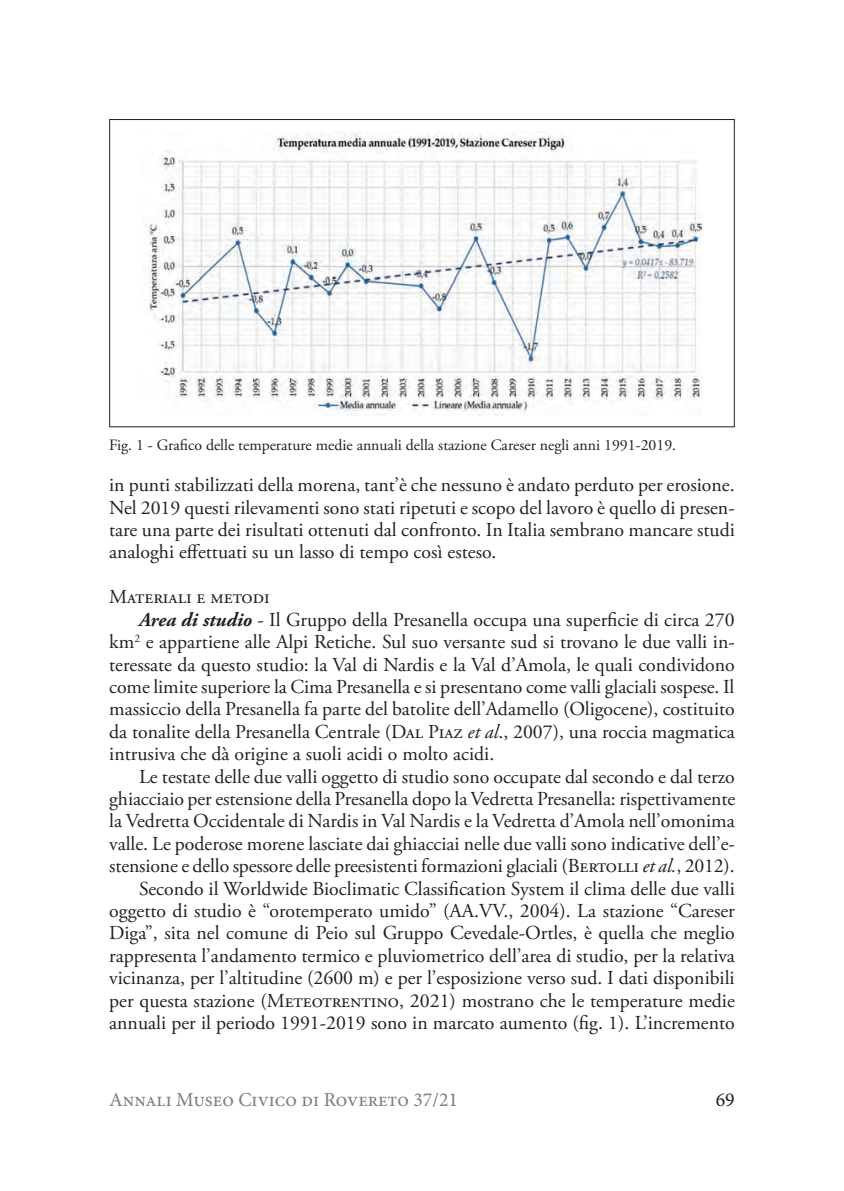
<style>
.page{position:relative;width:844px;height:1191px;background:#fff}
.page>*{position:absolute;margin:0;border:0;box-sizing:border-box;transform-origin:0 0}
.t1{font:19.78px/22.4px "Adobe Garamond Pro";color:#241f1f;text-align:justify}
.t2{font:19.78px "Adobe Garamond Pro";letter-spacing:-.03em;color:#241f1f}
.t3{font:19.78px "Minion Pro";color:#7d7c7e}
.t4{font:19.78px "Minion Pro";color:#241f1f}
.t5{font:15.75px "Adobe Garamond Pro";color:#241f1f}
.s1{font-weight:700;font-style:italic}
.s2{font-style:italic}
</style>
<div class="page">
<img style="left:145px;top:131px;width:556px;height:284px">
<p class="t5" style="left:109px;top:435px;width:568px">Fig. 1 - Grafico delle temperature medie annuali della stazione Careser negli anni 1991-2019.</p>
<p class="t1" style="left:109px;top:474px;width:627px">in punti stabilizzati della morena, tant’è che nessuno è andato perduto per erosione.<br>Nel 2019 questi rilevamenti sono stati ripetuti e scopo del lavoro è quello di presen&shy;tare una parte dei risultati ottenuti dal confronto. In Italia sembrano mancare studi analoghi effettuati su un lasso di tempo così esteso.</p>
<p class="t1" style="left:109px;top:586px;width:162px">Materiali e metodi</p>
<p class="t1" style="left:139px;top:609px;width:597px"><span class="s1">Area di studio</span> - Il Gruppo della Presanella occupa una superficie di circa 270</p>
<p class="t1" style="left:109px;top:631px;width:627px">km<sup>2</sup> e appartiene alle Alpi Retiche. Sul suo versante sud si trovano le due valli in-</p>
<p class="t1" style="left:109px;top:653px;width:627px">teressate da questo studio: la Val di Nardis e la Val d’Amola, le quali condividono</p>
<p class="t1" style="left:109px;top:676px;width:626px">come limite superiore la Cima Presanella e si presentano come valli glaciali sospese. Il</p>
<p class="t1" style="left:109px;top:698px;width:627px">massiccio della Presanella fa parte del batolite dell’Adamello (Oligocene), costituito</p>
<p class="t1" style="left:109px;top:721px;width:627px">da tonalite della Presanella Centrale (Dal Piaz <span class="s2">et al</span>., 2007), una roccia magmatica</p>
<p class="t1" style="left:109px;top:743px;width:386px">intrusiva che dà origine a suoli acidi o molto acidi.</p>
<p class="t1" style="left:139px;top:766px;width:597px">Le testate delle due valli oggetto di studio sono occupate dal secondo e dal terzo</p>
<p class="t1" style="left:109px;top:788px;width:627px">ghiacciaio per estensione della Presanella dopo la Vedretta Presanella: rispettivamente</p>
<p class="t2" style="left:109px;top:809px;width:627px">la Vedretta Occidentale di Nardis in Val Nardis e la Vedretta d’Amola nell’omonima</p>
<p class="t1" style="left:109px;top:833px;width:627px">valle. Le poderose morene lasciate dai ghiacciai nelle due valli sono indicative dell’e-</p>
<p class="t1" style="left:109px;top:855px;width:627px">stensione e dello spessore delle preesistenti formazioni glaciali (Bertolli <span class="s2">et al.</span>, 2012).</p>
<p class="t1" style="left:139px;top:878px;width:597px">Secondo il Worldwide Bioclimatic Classification System il clima delle due valli</p>
<p class="t1" style="left:109px;top:900px;width:627px">oggetto di studio è “orotemperato umido” (AA.VV., 2004). La stazione “Careser</p>
<p class="t1" style="left:109px;top:922px;width:627px">Diga”, sita nel comune di Peio sul Gruppo Cevedale-Ortles, è quella che meglio</p>
<p class="t1" style="left:109px;top:945px;width:627px">rappresenta l’andamento termico e pluviometrico dell’area di studio, per la relativa</p>
<p class="t1" style="left:109px;top:967px;width:626px">vicinanza, per l’altitudine (2600 m) e per l’esposizione verso sud. I dati disponibili</p>
<p class="t1" style="left:109px;top:990px;width:627px">per questa stazione (Meteotrentino, 2021) mostrano che le temperature medie</p>
<p class="t1" style="left:109px;top:1012px;width:627px">annuali per il periodo 1991-2019 sono in marcato aumento (fig. 1). L’incremento</p>
<p class="t3" style="left:109px;top:1086px;width:350px">Annali Museo Civico di Rovereto 37/21</p>
<p class="t4" style="left:715px;top:1086px;width:20px">69</p>
</div>
